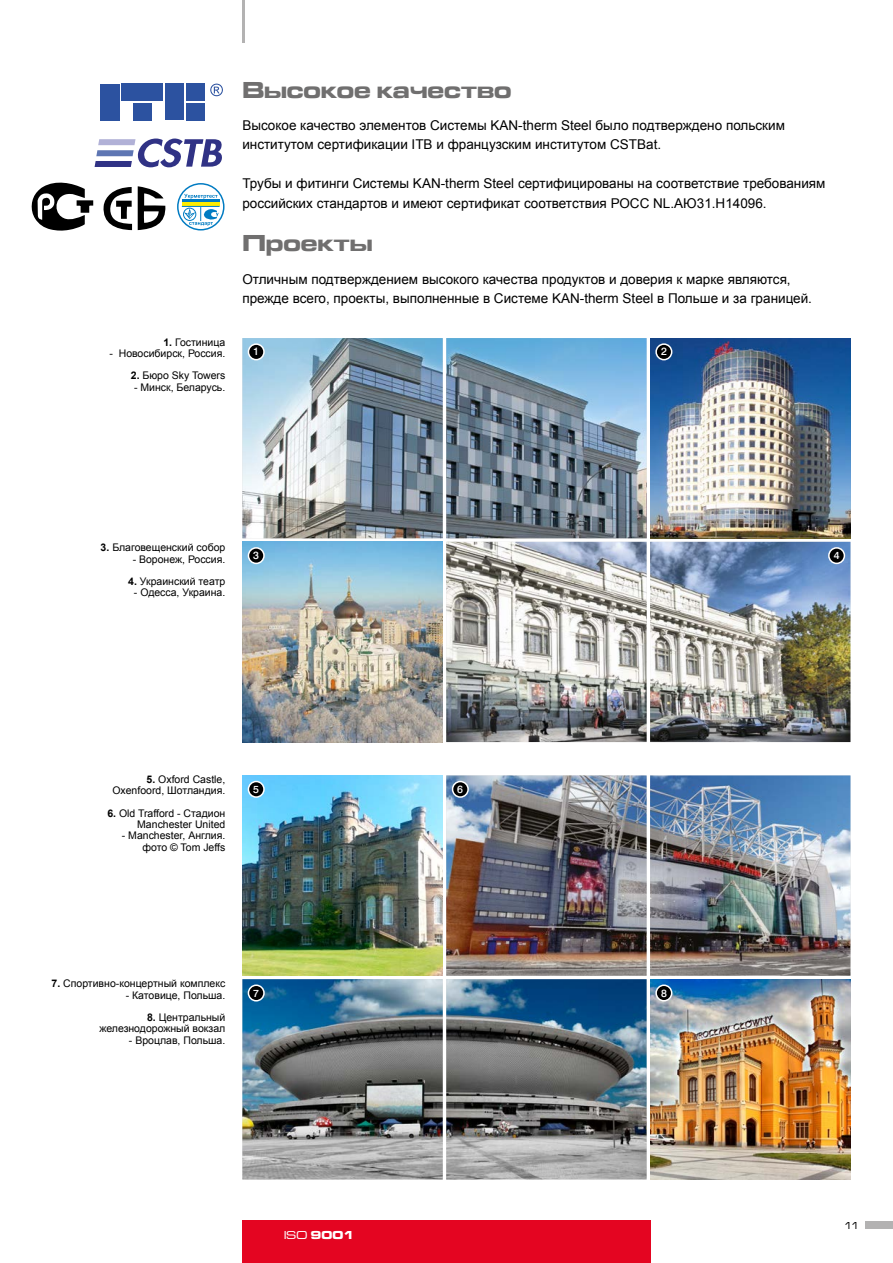
<style>
.page{position:relative;width:893px;height:1263px;background:#fff}
.page>*{position:absolute;margin:0;border:0;box-sizing:border-box;transform-origin:0 0}
.t1{font:24px "Microgramma D Bol Ext";color:#706f6f}
.t2{font:13.5px/19.5px "Arial";color:#000}
.t3{font:12px "Microgramma D Bol Ext";color:#fff}
.t4{font:10.5px/11.2px "Arial";color:#000;text-align:right}
.t5{font:10.5px "Swis 721 Md EU";color:#fff}
.t6{font:10.5px "Microgramma D Med Ext";color:#000}
.s1{font-weight:700}
.s2{font-family:"Microgramma D Med Ext"}
</style>
<div class="page">
<div style="left:242px;top:1220px;width:409px;height:43px;background:#e40521"></div>
<hr style="left:242px;top:0;width:2px;height:43px;background:#b3b2b2">
<div style="left:865px;top:1222px;width:28px;height:7px;background:#b3b2b2"></div>
<svg style="left:95px;top:139px;width:127px;height:28px"></svg>
<div style="left:100px;top:84px;width:19px;height:36px;background:#2c52a0"></div>
<div style="left:121px;top:84px;width:42px;height:17px;background:#2c52a0"></div>
<div style="left:133px;top:103px;width:19px;height:17px;background:#2c52a0"></div>
<div style="left:165px;top:84px;width:19px;height:36px;background:#2c52a0"></div>
<div style="left:186px;top:84px;width:18px;height:17px;background:#2c52a0"></div>
<div style="left:186px;top:103px;width:18px;height:17px;background:#2c52a0"></div>
<svg style="left:210px;top:84px;width:13px;height:12px"></svg>
<img style="left:242px;top:542px;width:201px;height:200px">
<img style="left:446px;top:775px;width:404px;height:201px">
<img style="left:650px;top:338px;width:200px;height:200px">
<img style="left:446px;top:542px;width:404px;height:200px">
<img style="left:242px;top:338px;width:405px;height:200px">
<div style="left:248px;top:344px;width:16px;height:16px;background:#000;border-radius:50%"></div>
<div style="left:248px;top:343px;width:17px;height:17px;border:2px solid #fff;border-radius:50%"></div>
<div style="left:656px;top:344px;width:16px;height:16px;background:#000;border-radius:50%"></div>
<div style="left:655px;top:343px;width:17px;height:17px;border:2px solid #fff;border-radius:50%"></div>
<div style="left:248px;top:548px;width:16px;height:15px;background:#000;border-radius:50%"></div>
<div style="left:248px;top:547px;width:17px;height:17px;border:2px solid #fff;border-radius:50%"></div>
<div style="left:829px;top:548px;width:15px;height:15px;background:#000;border-radius:50%"></div>
<div style="left:828px;top:547px;width:17px;height:17px;border:2px solid #fff;border-radius:50%"></div>
<svg style="left:32px;top:183px;width:61px;height:48px"></svg>
<svg style="left:138px;top:186px;width:27px;height:44px"></svg>
<svg style="left:104px;top:187px;width:28px;height:43px"></svg>
<div style="left:177px;top:183px;width:48px;height:47px;border:1px solid #007bc2;border-radius:50%"></div>
<svg style="left:182px;top:199px;width:38px;height:4px"></svg>
<hr style="left:182px;top:203px;width:38px;height:3px;background:#ffed00">
<hr style="left:182px;top:206px;width:38px;height:1px;background:#007bc2">
<div style="left:183px;top:208px;width:13px;height:13px;border:1px solid #007bc2;border-radius:50%"></div>
<svg style="left:184px;top:194px;width:34px;height:5px"></svg>
<svg style="left:185px;top:206px;width:34px;height:20px"></svg>
<img style="left:650px;top:979px;width:200px;height:200px">
<img style="left:242px;top:979px;width:405px;height:200px">
<img style="left:242px;top:775px;width:201px;height:201px">
<div style="left:248px;top:781px;width:16px;height:16px;background:#000;border-radius:50%"></div>
<div style="left:248px;top:781px;width:17px;height:17px;border:2px solid #fff;border-radius:50%"></div>
<div style="left:656px;top:985px;width:16px;height:16px;background:#000;border-radius:50%"></div>
<div style="left:655px;top:984px;width:17px;height:17px;border:2px solid #fff;border-radius:50%"></div>
<div style="left:453px;top:781px;width:15px;height:16px;background:#000;border-radius:50%"></div>
<div style="left:452px;top:781px;width:17px;height:17px;border:2px solid #fff;border-radius:50%"></div>
<div style="left:248px;top:985px;width:16px;height:16px;background:#000;border-radius:50%"></div>
<div style="left:248px;top:984px;width:17px;height:17px;border:2px solid #fff;border-radius:50%"></div>
<p class="t4" style="left:163px;top:336px;width:63px"><span class="s1">1.</span> Гостиница</p>
<p class="t4" style="left:109px;top:348px;width:117px">- Новосибирск, Россия.</p>
<p class="t4" style="left:131px;top:370px;width:96px"><span class="s1">2.</span> Бюро Sky Towers</p>
<p class="t4" style="left:134px;top:381px;width:93px">- Минск, Беларусь.</p>
<h1 class="t1" style="left:242px;top:73px;width:271px">Высокое качество</h1>
<p class="t2" style="left:242px;top:116px;width:544px">Высокое качество элементов Системы KAN-therm Steel было подтверждено польским институтом сертификации ITB и французским институтом CSTBat.</p>
<p class="t2" style="left:242px;top:174px;width:585px">Трубы и фитинги Системы KAN-therm Steel сертифицированы на соответствие требованиям российских стандартов и имеют сертификат соответствия РОСС NL.АЮ31.Н14096.</p>
<h1 class="t1" style="left:242px;top:227px;width:132px">Проекты</h1>
<p class="t2" style="left:242px;top:269px;width:571px">Отличным подтверждением высокого качества продуктов и доверия к марке являются, прежде всего, проекты, выполненные в Системе KAN-therm Steel в Польше и за границей.</p>
<p class="t5" style="left:253px;top:345px;width:7px">1</p>
<p class="t5" style="left:661px;top:345px;width:7px">2</p>
<p class="t4" style="left:101px;top:542px;width:126px"><span class="s1">3.</span> Благовещенский собор</p>
<p class="t4" style="left:133px;top:553px;width:94px">- Воронеж, Россия.</p>
<p class="t4" style="left:128px;top:576px;width:99px"><span class="s1">4.</span> Украинский театр</p>
<p class="t4" style="left:134px;top:587px;width:93px">- Одесса, Украина.</p>
<p class="t5" style="left:253px;top:549px;width:7px">3</p>
<p class="t5" style="left:834px;top:549px;width:7px">4</p>
<p class="t4" style="left:112px;top:774px;width:115px"><span class="s1">5.</span> Oxford Castle,<br>Oxenfoord, Шотландия.</p>
<p class="t4" style="left:107px;top:808px;width:119px"><span class="s1">6.</span> Old Trafford - Стадион<br>Manchester United</p>
<p class="t4" style="left:122px;top:830px;width:105px">- Manchester, Англия. фото © Tom Jeffs</p>
<p class="t5" style="left:253px;top:783px;width:7px">5</p>
<p class="t4" style="left:52px;top:978px;width:175px"><span class="s1">7.</span> Спортивно-концертный комплекс</p>
<p class="t4" style="left:126px;top:989px;width:101px">- Катовице, Польша.</p>
<p class="t4" style="left:99px;top:1012px;width:127px"><span class="s1">8.</span> Центральный железнодорожный вокзал</p>
<p class="t4" style="left:129px;top:1034px;width:98px">- Вроцлав, Польша.</p>
<p class="t5" style="left:253px;top:986px;width:7px">7</p>
<p class="t3" style="left:284px;top:1227px;width:71px"><span class="s2">ISO</span> 9001</p>
<p class="t5" style="left:457px;top:783px;width:7px">6</p>
<p class="t5" style="left:661px;top:986px;width:7px">8</p>
<p class="t6" style="left:844px;top:1219px;width:17px">11</p>
</div>
